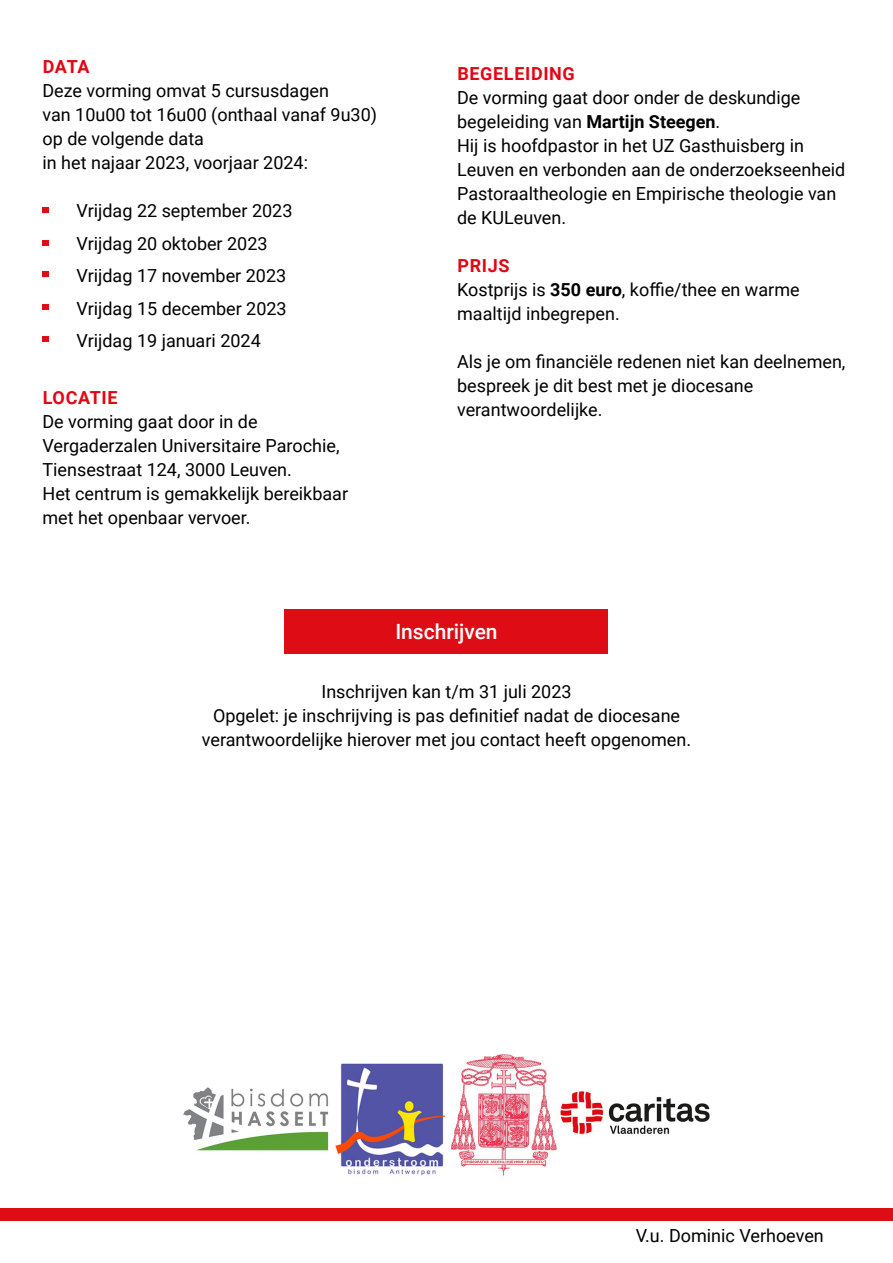
<style>
.page{position:relative;width:893px;height:1263px;background:#fff}
.page>*{position:absolute;margin:0;border:0;box-sizing:border-box;transform-origin:0 0}
.t1{font:500 21px "Roboto";color:#fff}
.t2{font:18px/24px "Roboto";color:#000}
.t3{font:700 18px "Roboto";letter-spacing:.035em;color:#e30613}
.s1{font-weight:700}
.s2{font-weight:700;color:#e30613}
</style>
<div class="page">
<svg style="left:43px;top:208px;width:6px;height:5px"></svg>
<svg style="left:43px;top:240px;width:6px;height:6px"></svg>
<svg style="left:43px;top:272px;width:6px;height:5px"></svg>
<svg style="left:43px;top:304px;width:6px;height:5px"></svg>
<svg style="left:43px;top:337px;width:6px;height:5px"></svg>
<img style="left:183px;top:1054px;width:527px;height:122px">
<div style="left:0;top:1208px;width:893px;height:12px;background:#de0c15"></div>
<div style="left:285px;top:609px;width:323px;height:45px;background:#de0c15"></div>
<p class="t3" style="left:43px;top:54px;width:48px">DATA</p>
<p class="t2" style="left:43px;top:78px;width:336px">Deze vorming omvat 5 cursusdagen<br>van 10u00 tot 16u00 (onthaal vanaf 9u30) op de volgende data<br>in het najaar 2023, voorjaar 2024:</p>
<p class="t2" style="left:77px;top:194px;width:217px;line-height:32.5px">Vrijdag 22 september 2023<br>Vrijdag 20 oktober 2023<br>Vrijdag 17 november 2023<br>Vrijdag 15 december 2023<br>Vrijdag 19 januari 2024</p>
<p class="t3" style="left:43px;top:385px;width:76px">LOCATIE</p>
<p class="t2" style="left:43px;top:408px;width:307px">De vorming gaat door in de<br>Vergaderzalen Universitaire Parochie,<br>Tiensestraat 124, 3000 Leuven.<br>Het centrum is gemakkelijk bereikbaar met het openbaar vervoer.</p>
<p class="t3" style="left:457px;top:61px;width:119px">BEGELEIDING</p>
<p class="t2" style="left:457px;top:85px;width:390px">De vorming gaat door onder de deskundige begeleiding van <span class="s1">Martijn Steegen</span>.<br>Hij is hoofdpastor in het UZ Gasthuisberg in Leuven en verbonden aan de onderzoekseenheid Pastoraaltheologie en Empirische theologie van de KULeuven.</p>
<p class="t2" style="left:457px;top:253px;width:344px"><span class="s2">PRIJS<br></span>Kostprijs is <span class="s1">350 euro</span>, koffie/thee en warme maaltijd inbegrepen.</p>
<p class="t2" style="left:457px;top:349px;width:390px">Als je om financiële redenen niet kan deelnemen, bespreek je dit best met je diocesane verantwoordelijke.</p>
<p class="t1" style="left:395px;top:617px;width:104px">Inschrijven</p>
<p class="t2" style="left:202px;top:679px;width:491px;text-align:center">Inschrijven kan t/m 31 juli 2023<br>Opgelet: je inschrijving is pas definitief nadat de diocesane verantwoordelijke hierover met jou contact heeft opgenomen.</p>
<p class="t2" style="left:636px;top:1223px;width:190px">V.u. Dominic Verhoeven</p>
</div>
